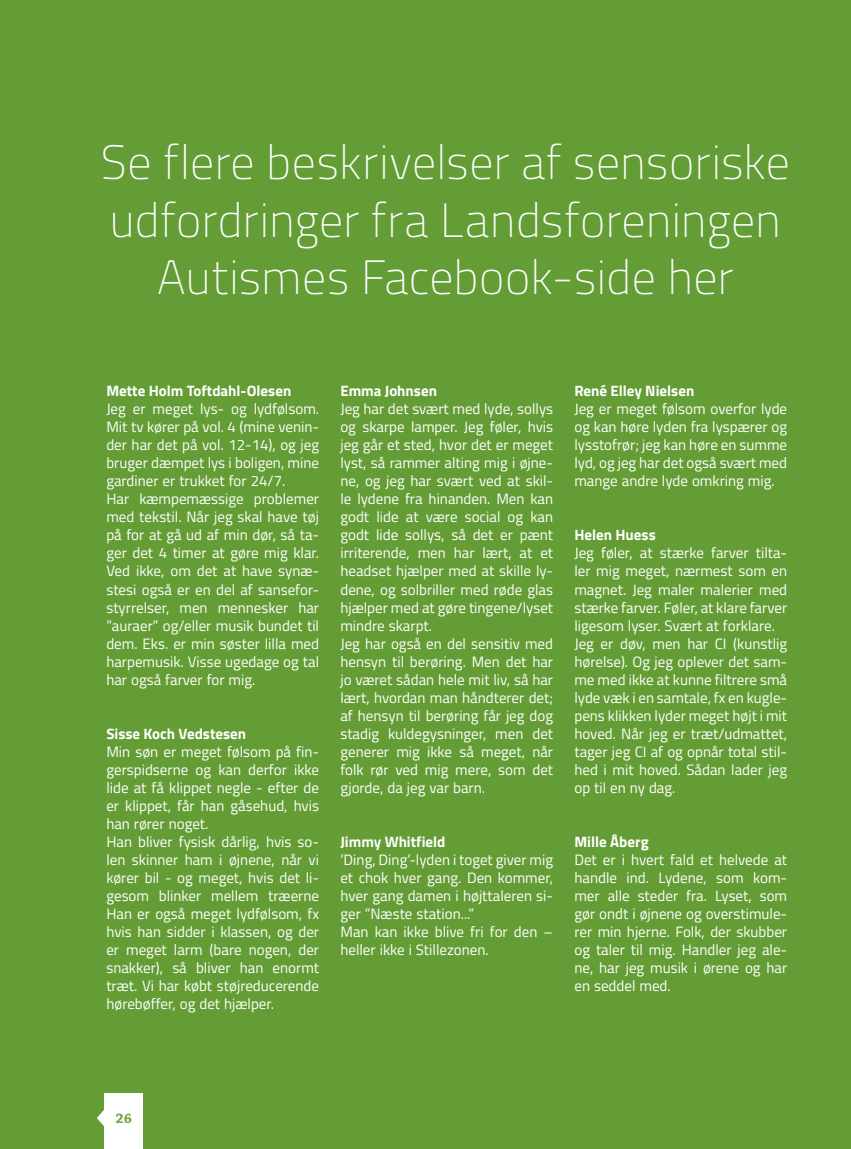
<style>
.page{position:relative;width:851px;height:1149px;background:#fff}
.page>*{position:absolute;margin:0;border:0;box-sizing:border-box;transform-origin:0 0}
.t1{font:100 48px/57.6px "Titillium Web";letter-spacing:.01em;color:#fff;text-align:center}
.t2{font:15px/18px "Titillium Web";color:#fff}
.t3{font:700 15px "Titillium Web";color:#fff}
.t4{font:700 14.55px "Chaparral Pro";color:#79a84b}
</style>
<div class="page">
<div style="left:0;top:0;width:850px;height:1148px;background:#649d35"></div>
<svg style="left:97px;top:1097px;width:8px;height:51px"></svg>
<div style="left:105px;top:1093px;width:38px;height:55px;background:#fff"></div>
<h1 class="t1" style="left:101px;top:131px;width:690px">Se flere beskrivelser af sensoriske udfordringer fra Landsforeningen<br>Autismes Facebook-side her</h1>
<p class="t3" style="left:106px;top:379px;width:186px">Mette Holm Toftdahl-Olesen</p>
<p class="t2" style="left:106px;top:399px;width:214px">Jeg er meget lys- og lydfølsom.<br>Mit tv kører på vol. 4 (mine venin&shy;der har det på vol. 12-14), og jeg bruger dæmpet lys i boligen, mine gardiner er trukket for 24/7.<br>Har kæmpemæssige problemer med tekstil. Når jeg skal have tøj på for at gå ud af min dør, så ta&shy;ger det 4 timer at gøre mig klar.<br>Ved ikke, om det at have synæ&shy;stesi også er en del af sansefor&shy;styrrelser, men mennesker har ”auraer” og/eller musik bundet til dem. Eks. er min søster lilla med harpemusik. Visse ugedage og tal har også farver for mig.</p>
<p class="t3" style="left:106px;top:721px;width:141px">Sisse Koch Vedstesen</p>
<p class="t2" style="left:106px;top:741px;width:214px">Min søn er meget følsom på fin&shy;gerspidserne og kan derfor ikke lide at få klippet negle - efter de er klippet, får han gåsehud, hvis han rører noget.<br>Han bliver fysisk dårlig, hvis so&shy;len skinner ham i øjnene, når vi kører bil - og meget, hvis det li&shy;gesom blinker mellem træerne<br>Han er også meget lydfølsom, fx hvis han sidder i klassen, og der er meget larm (bare nogen, der snakker), så bliver han enormt træt. Vi har købt støjreducerende hørebøffer, og det hjælper.</p>
<p class="t3" style="left:340px;top:379px;width:98px">Emma Johnsen</p>
<p class="t2" style="left:340px;top:399px;width:214px">Jeg har det svært med lyde, sollys og skarpe lamper. Jeg føler, hvis jeg går et sted, hvor det er meget lyst, så rammer alting mig i øjne&shy;ne, og jeg har svært ved at skil&shy;le lydene fra hinanden. Men kan godt lide at være social og kan godt lide sollys, så det er pænt irriterende, men har lært, at et headset hjælper med at skille ly&shy;dene, og solbriller med røde glas hjælper med at gøre tingene/lyset mindre skarpt.<br>Jeg har også en del sensitiv med hensyn til berøring. Men det har jo været sådan hele mit liv, så har lært, hvordan man håndterer det; af hensyn til berøring får jeg dog stadig kuldegysninger, men det generer mig ikke så meget, når folk rør ved mig mere, som det gjorde, da jeg var barn.</p>
<p class="t3" style="left:340px;top:829px;width:107px">Jimmy Whitfield</p>
<p class="t2" style="left:340px;top:849px;width:214px">’Ding, Ding’-lyden i toget giver mig et chok hver gang. Den kommer, hver gang damen i højttaleren si&shy;ger ”Næste station...”<br>Man kan ikke blive fri for den – heller ikke i Stillezonen.</p>
<p class="t3" style="left:574px;top:379px;width:121px">René Elley Nielsen</p>
<p class="t2" style="left:574px;top:399px;width:214px;text-align:justify">Jeg er meget følsom overfor lyde og kan høre lyden fra lyspærer og lysstofrør; jeg kan høre en summe lyd, og jeg har det også svært med mange andre lyde omkring mig.</p>
<p class="t3" style="left:574px;top:523px;width:83px">Helen Huess</p>
<p class="t2" style="left:574px;top:543px;width:214px">Jeg føler, at stærke farver tilta&shy;ler mig meget, nærmest som en magnet. Jeg maler malerier med stærke farver. Føler, at klare farver ligesom lyser. Svært at forklare.<br>Jeg er døv, men har CI (kunstlig hørelse). Og jeg oplever det sam&shy;me med ikke at kunne filtrere små lyde væk i en samtale, fx en kugle&shy;pens klikken lyder meget højt i mit hoved. Når jeg er træt/udmattet, tager jeg CI af og opnår total stil&shy;hed i mit hoved. Sådan lader jeg op til en ny dag.</p>
<p class="t3" style="left:574px;top:829px;width:76px">Mille Åberg</p>
<p class="t2" style="left:574px;top:849px;width:214px;text-align:justify">Det er i hvert fald et helvede at handle ind. Lydene, som kom&shy;mer alle steder fra. Lyset, som gør ondt i øjnene og overstimule&shy;rer min hjerne. Folk, der skubber og taler til mig. Handler jeg ale&shy;ne, har jeg musik i ørene og har en seddel med.</p>
<p class="t4" style="left:116px;top:1109px;width:18px">26</p>
</div>
